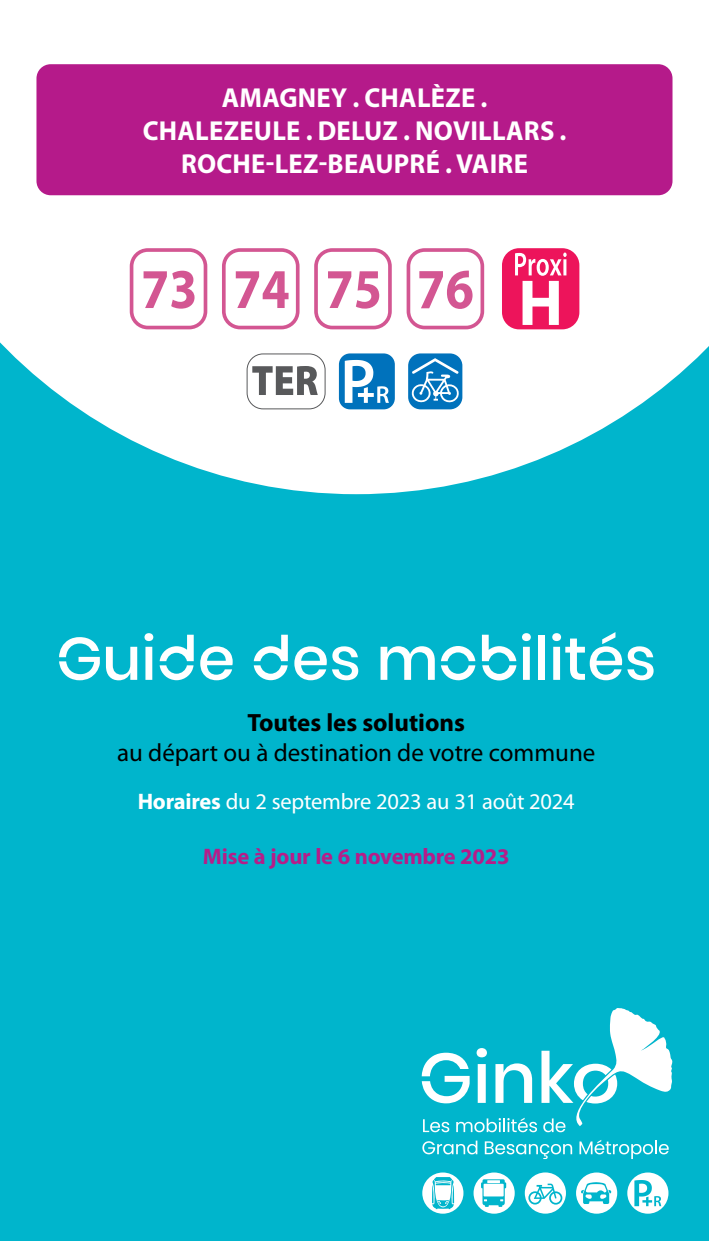
<style>
.page{position:relative;width:709px;height:1241px;background:#fff}
.page>*{position:absolute;margin:0;border:0;box-sizing:border-box;transform-origin:0 0}
.t1{font:60px "Poppins Mediumcustom";color:#fff}
.t2{font:700 57px "Myriad Pro";color:#d35692;scale:.9 1}
.t3{font:700 27.5px/33px "Myriad Pro";letter-spacing:.01em;color:#fff;text-align:center}
.t4{font:25px "Myriad Pro";color:#000}
.t5{font:700 25px "Myriad Pro";color:#000}
.t6{font:22.5px "Myriad Pro";letter-spacing:-.01em;color:#fff}
.t7{font:700 22.5px "Myriad Pro";letter-spacing:-.01em;color:#b61d89}
.s1{font-weight:700}
</style>
<div class="page">
<div style="left:0;top:0;width:709px;height:1240px;background:#00b5cc"></div>
<svg style="left:0;top:0;width:709px;height:494px;background:#d9f3f7"></svg>
<div style="left:36px;top:64px;width:636px;height:131px;background:#b51a8a;border-radius:14px"></div>
<div style="left:339px;top:353px;width:56px;height:56px;background:#0072bc;border-radius:11px"></div>
<svg style="left:345px;top:360px;width:44px;height:43px"></svg>
<div style="left:408px;top:353px;width:54px;height:56px;background:#0072bc;border-radius:12px"></div>
<svg style="left:411px;top:358px;width:48px;height:45px"></svg>
<svg style="left:314px;top:248px;width:78px;height:81px;background:#f1ccde"></svg>
<div style="left:502px;top:248px;width:77px;height:81px;background:#ed145b;border-radius:17px"></div>
<svg style="left:515px;top:252px;width:51px;height:73px"></svg>
<svg style="left:130px;top:248px;width:77px;height:81px;background:#f1cdde"></svg>
<svg style="left:222px;top:248px;width:77px;height:81px;background:#f1ccde"></svg>
<div style="left:248px;top:355px;width:76px;height:53px;background:#fff;border-radius:16px"></div>
<div style="left:246px;top:353px;width:79px;height:56px;border:1px solid #58595b;border-radius:16px"></div>
<svg style="left:252px;top:366px;width:66px;height:29px"></svg>
<svg style="left:406px;top:248px;width:78px;height:81px;background:#f8e4ee"></svg>
<svg style="left:473px;top:1172px;width:41px;height:41px"></svg>
<svg style="left:576px;top:1172px;width:41px;height:41px"></svg>
<svg style="left:627px;top:1172px;width:41px;height:41px"></svg>
<svg style="left:525px;top:1172px;width:41px;height:41px"></svg>
<svg style="left:422px;top:1172px;width:41px;height:41px"></svg>
<svg style="left:422px;top:1140px;width:55px;height:14px"></svg>
<svg style="left:485px;top:1141px;width:87px;height:17px"></svg>
<svg style="left:579px;top:1140px;width:89px;height:18px"></svg>
<svg style="left:422px;top:1008px;width:251px;height:124px"></svg>
<p class="t3" style="left:143px;top:80px;width:425px">AMAGNEY . CHALÈZE .<br>CHALEZEULE . DELUZ . NOVILLARS .<br>ROCHE-LEZ-BEAUPRÉ . VAIRE</p>
<h2 class="t2" style="left:417px;top:252px;width:65px">76</h2>
<h1 class="t1" style="left:56px;top:624px;width:601px">Guide des mobilités</h1>
<p class="t5" style="left:247px;top:706px;width:219px">Toutes les solutions</p>
<p class="t4" style="left:117px;top:737px;width:480px">au départ ou à destination de votre commune</p>
<p class="t6" style="left:138px;top:788px;width:438px"><span class="s1">Horaires</span> du 2 septembre 2023 au 31 août 2024</p>
<p class="t7" style="left:203px;top:841px;width:308px">Mise à jour le 6 novembre 2023</p>
</div>
